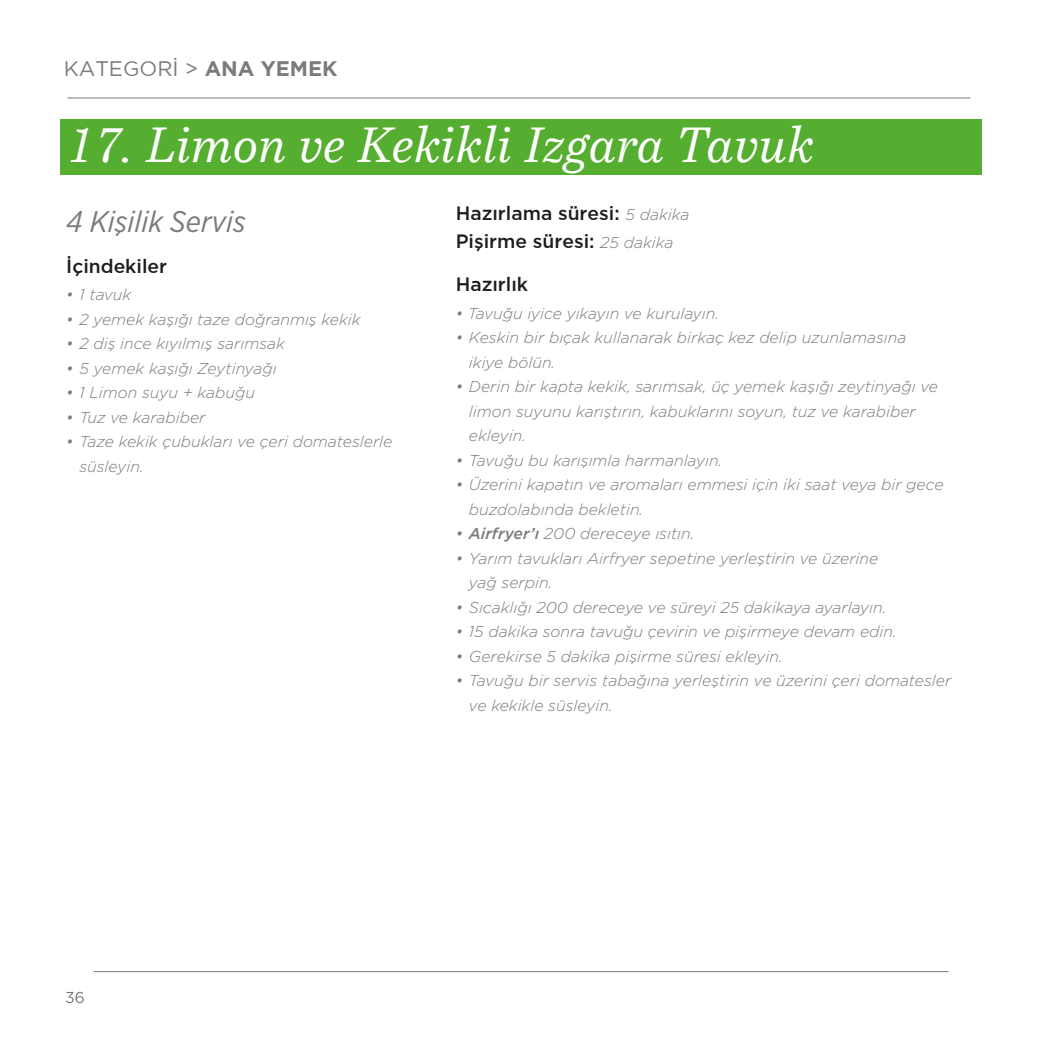
<style>
.page{position:relative;width:1042px;height:1042px;background:#fff}
.page>*{position:absolute;margin:0;border:0;box-sizing:border-box;transform-origin:0 0}
.t1{font:italic 49px "Bressay";color:#fff}
.t2{font:italic 29.75px "Gotham Narrow";color:#7c7b7b}
.t3{font:21px "Gotham TRUN";color:#7c7b7b}
.t4{font:500 19.25px/28px "Gotham TRUN";color:#1d1d1b}
.t5{font:15.75px/24.5px "Gotham Light Italic TR";color:#7c7b7b}
.s1{font-weight:700}
.s2{font-family:"Gotham Light Italic TR";font-weight:400;font-size:15.75px;color:#7c7b7b}
.s3{font-family:"Gotham Medium Italic TR"}
</style>
<div class="page">
<svg style="left:66px;top:992px;width:18px;height:11px"></svg>
<hr style="left:94px;top:971px;width:854px;height:1px;background:#7c7b7b">
<div style="left:60px;top:119px;width:921px;height:56px;background:#56ae31"></div>
<hr style="left:68px;top:97px;width:902px;height:1px;background:#7c7b7b">
<h3 class="t3" style="left:64px;top:57px;width:275px">KATEGORİ &gt; <span class="s1">ANA YEMEK</span></h3>
<h1 class="t1" style="left:66px;top:115px;width:749px">17. Limon ve Kekikli Izgara Tavuk</h1>
<h2 class="t2" style="left:66px;top:203px;width:181px">4 Kişilik Servis</h2>
<p class="t4" style="left:66px;top:251px;width:102px">İçindekiler</p>
<p class="t5" style="left:66px;top:282px;width:67px">• 1 tavuk</p>
<p class="t5" style="left:66px;top:307px;width:296px">• 2 yemek kaşığı taze doğranmış kekik</p>
<p class="t5" style="left:66px;top:331px;width:220px">• 2 diş ince kıyılmış sarımsak</p>
<p class="t5" style="left:66px;top:356px;width:212px">• 5 yemek kaşığı Zeytinyağı</p>
<p class="t5" style="left:66px;top:380px;width:190px">• 1 Limon suyu + kabuğu</p>
<p class="t5" style="left:66px;top:405px;width:141px">• Tuz ve karabiber</p>
<p class="t5" style="left:79px;top:429px;width:314px;text-indent:-13px">• Taze kekik çubukları ve çeri domateslerle süsleyin.</p>
<p class="t4" style="left:456px;top:198px;width:235px">Hazırlama süresi: <span class="s2">5 dakika<br></span>Pişirme süresi: <span class="s2">25 dakika</span></p>
<p class="t4" style="left:456px;top:270px;width:74px">Hazırlık</p>
<p class="t5" style="left:456px;top:301px;width:265px">• Tavuğu iyice yıkayın ve kurulayın.</p>
<p class="t5" style="left:469px;top:325px;width:439px;text-indent:-13px">• Keskin bir bıçak kullanarak birkaç kez delip uzunlamasına ikiye bölün.</p>
<p class="t5" style="left:469px;top:374px;width:471px;text-indent:-13px">• Derin bir kapta kekik, sarımsak, üç yemek kaşığı zeytinyağı ve limon suyunu karıştırın, kabuklarını soyun, tuz ve karabiber ekleyin.</p>
<p class="t5" style="left:456px;top:448px;width:268px">• Tavuğu bu karışımla harmanlayın.</p>
<p class="t5" style="left:469px;top:472px;width:476px;text-indent:-13px">• Üzerini kapatın ve aromaları emmesi için iki saat veya bir gece buzdolabında bekletin.</p>
<p class="t5" style="left:456px;top:521px;width:240px">• <span class="s3">Airfryer’ı</span> 200 dereceye ısıtın.</p>
<p class="t5" style="left:469px;top:546px;width:411px;text-indent:-13px">• Yarım tavukları Airfryer sepetine yerleştirin ve üzerine yağ serpin.</p>
<p class="t5" style="left:456px;top:595px;width:432px">• Sıcaklığı 200 dereceye ve süreyi 25 dakikaya ayarlayın.</p>
<p class="t5" style="left:456px;top:619px;width:442px">• 15 dakika sonra tavuğu çevirin ve pişirmeye devam edin.</p>
<p class="t5" style="left:456px;top:644px;width:328px">• Gerekirse 5 dakika pişirme süresi ekleyin.</p>
<p class="t5" style="left:469px;top:668px;width:484px;text-indent:-13px">• Tavuğu bir servis tabağına yerleştirin ve üzerini çeri domatesler ve kekikle süsleyin.</p>
</div>
